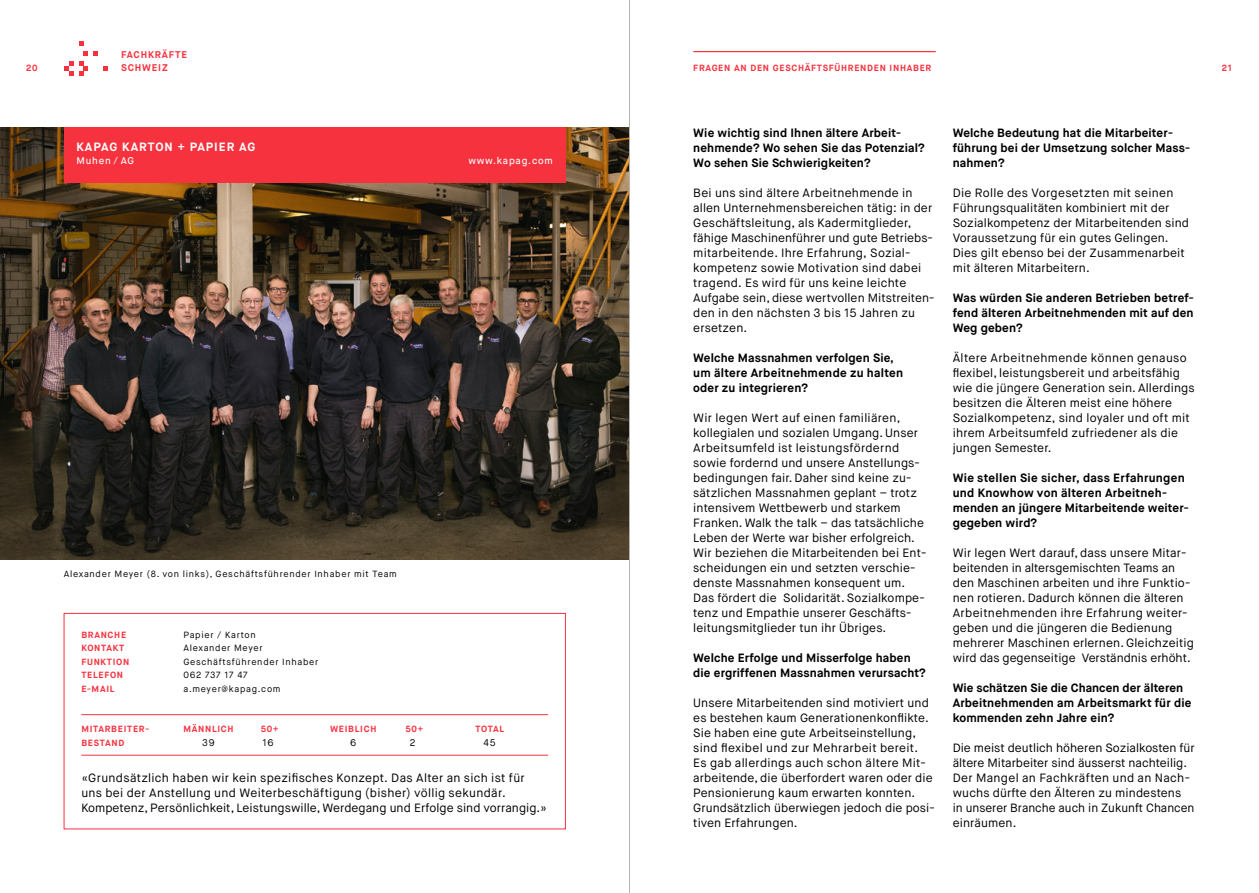
<style>
.page{position:relative;width:1259px;height:893px;background:#fff}
.page>*{position:absolute;margin:0;border:0;box-sizing:border-box;transform-origin:0 0}
.t1{font:12px/15px "Maison Neue";letter-spacing:.01em;color:#000}
.t2{font:700 12px/15px "Maison Neue";letter-spacing:.01em;color:#000}
.t3{font:700 12px "Maison Neue";letter-spacing:.08em;color:#fff}
.t4{font:500 9.75px "Maison Neue";letter-spacing:.08em;color:#fff}
.t5{font:700 9.75px "Maison Neue";letter-spacing:.08em;color:#f7323f}
.t6{font:9.75px "Maison Neue";color:#000}
.t7{font:9px "Maison Neue";letter-spacing:.08em;color:#000}
.t8{font:700 9px "Maison Neue";letter-spacing:.08em;color:#f7323f}
</style>
<div class="page">
<svg style="left:64px;top:61px;width:9px;height:15px"></svg>
<svg style="left:79px;top:41px;width:29px;height:35px"></svg>
<img style="left:0;top:128px;width:629px;height:432px">
<div style="left:64px;top:128px;width:502px;height:55px;background:#f7323f"></div>
<hr style="left:81px;top:714px;width:467px;height:1px;background:#f7323f">
<hr style="left:81px;top:755px;width:467px;height:1px;background:#f7323f">
<div style="left:64px;top:613px;width:502px;height:216px;border:1px solid #f7323f"></div>
<hr style="left:693px;top:51px;width:242px;height:1px;background:#f7323f">
<hr style="left:629px;top:0;width:1px;height:893px;background:#b3b2b2">
<p class="t5" style="left:121px;top:48px;width:67px">FACHKRÄFTE</p>
<p class="t8" style="left:693px;top:62px;width:240px">FRAGEN AN DEN GESCHÄFTSFÜHRENDEN INHABER</p>
<p class="t8" style="left:26px;top:62px;width:13px">20</p>
<p class="t5" style="left:121px;top:61px;width:48px">SCHWEIZ</p>
<p class="t8" style="left:1222px;top:62px;width:12px">21</p>
<p class="t3" style="left:77px;top:139px;width:180px">KAPAG KARTON + PAPIER AG</p>
<p class="t4" style="left:77px;top:155px;width:59px">Muhen / AG</p>
<p class="t4" style="left:468px;top:155px;width:86px">www.kapag.com</p>
<p class="t7" style="left:64px;top:568px;width:335px">Alexander Meyer (8. von links), Geschäftsführender Inhaber mit Team</p>
<p class="t8" style="left:81px;top:629px;width:46px">BRANCHE</p>
<p class="t7" style="left:183px;top:629px;width:74px">Papier / Karton</p>
<p class="t8" style="left:81px;top:642px;width:44px">KONTAKT</p>
<p class="t7" style="left:183px;top:642px;width:81px">Alexander Meyer</p>
<p class="t8" style="left:81px;top:656px;width:50px">FUNKTION</p>
<p class="t7" style="left:183px;top:656px;width:136px">Geschäftsführender Inhaber</p>
<p class="t8" style="left:81px;top:669px;width:43px">TELEFON</p>
<p class="t7" style="left:183px;top:669px;width:66px">062 737 17 47</p>
<p class="t8" style="left:81px;top:683px;width:35px">E-MAIL</p>
<p class="t7" style="left:183px;top:683px;width:99px">a.meyer@kapag.com</p>
<p class="t8" style="left:81px;top:723px;width:69px">MITARBEITER-</p>
<p class="t8" style="left:183px;top:723px;width:52px">MÄNNLICH</p>
<p class="t8" style="left:261px;top:723px;width:19px">50+</p>
<p class="t8" style="left:330px;top:723px;width:48px">WEIBLICH</p>
<p class="t8" style="left:405px;top:723px;width:19px">50+</p>
<p class="t8" style="left:475px;top:723px;width:30px">TOTAL</p>
<p class="t8" style="left:81px;top:737px;width:44px">BESTAND</p>
<p class="t6" style="left:202px;top:736px;width:14px">39</p>
<p class="t6" style="left:262px;top:736px;width:13px">16</p>
<p class="t6" style="left:350px;top:736px;width:8px">6</p>
<p class="t6" style="left:410px;top:736px;width:7px">2</p>
<p class="t6" style="left:483px;top:736px;width:14px">45</p>
<p class="t1" style="left:81px;top:770px;width:467px">«Grundsätzlich haben wir kein spezifisches Konzept. Das Alter an sich ist für uns bei der Anstellung und Weiterbeschäftigung (bisher) völlig sekundär.<br>Kompetenz, Persönlichkeit, Leistungswille, Werdegang und Erfolge sind vorrangig.»</p>
<p class="t2" style="left:693px;top:125px;width:233px">Wie wichtig sind Ihnen ältere Arbeit&shy;nehmende? Wo sehen Sie das Potenzial?<br>Wo sehen Sie Schwierigkeiten?</p>
<p class="t1" style="left:693px;top:185px;width:241px">Bei uns sind ältere Arbeitnehmende in allen Unternehmensbereichen tätig: in der Geschäftsleitung, als Kadermitglieder, fähige Maschinenführer und gute Betriebs&shy;mitarbeitende. Ihre Erfahrung, Sozial&shy;kompetenz sowie Motivation sind dabei tragend. Es wird für uns keine leichte Aufgabe sein, diese wertvollen Mitstreiten&shy;den in den nächsten 3 bis 15 Jahren zu ersetzen.</p>
<p class="t2" style="left:693px;top:350px;width:211px">Welche Massnahmen verfolgen Sie, um ältere Arbeitnehmende zu halten oder zu integrieren?</p>
<p class="t1" style="left:693px;top:410px;width:235px">Wir legen Wert auf einen familiären, kollegialen und sozialen Umgang. Unser Arbeitsumfeld ist leistungsfördernd sowie fordernd und unsere Anstellungs&shy;bedingungen fair. Daher sind keine zu&shy;sätzlichen Massnahmen geplant – trotz intensivem Wettbewerb und starkem Franken. Walk the talk – das tatsächliche Leben der Werte war bisher erfolgreich.<br>Wir beziehen die Mitarbeitenden bei Ent&shy;scheidungen ein und setzten verschie&shy;denste Massnahmen konsequent um.<br>Das fördert die Solidarität. Sozialkompe&shy;tenz und Empathie unserer Geschäfts&shy;leitungsmitglieder tun ihr Übriges.</p>
<p class="t2" style="left:693px;top:650px;width:234px">Welche Erfolge und Misserfolge haben die ergriffenen Massnahmen verursacht?</p>
<p class="t1" style="left:693px;top:695px;width:243px">Unsere Mitarbeitenden sind motiviert und es bestehen kaum Generationenkonflikte.<br>Sie haben eine gute Arbeitseinstellung, sind flexibel und zur Mehrarbeit bereit.<br>Es gab allerdings auch schon ältere Mit&shy;arbeitende, die überfordert waren oder die Pensionierung kaum erwarten konnten.<br>Grundsätzlich überwiegen jedoch die posi&shy;tiven Erfahrungen.</p>
<p class="t2" style="left:952px;top:125px;width:239px">Welche Bedeutung hat die Mitarbeiter&shy;führung bei der Umsetzung solcher Mass&shy;nahmen?</p>
<p class="t1" style="left:952px;top:185px;width:238px">Die Rolle des Vorgesetzten mit seinen Führungsqualitäten kombiniert mit der Sozialkompetenz der Mitarbeitenden sind Voraussetzung für ein gutes Gelingen.<br>Dies gilt ebenso bei der Zusammenarbeit mit älteren Mitarbeitern.</p>
<p class="t2" style="left:952px;top:290px;width:242px;text-align:justify">Was würden Sie anderen Betrieben betref&shy;fend älteren Arbeitnehmenden mit auf den Weg geben?</p>
<p class="t1" style="left:952px;top:350px;width:243px">Ältere Arbeitnehmende können genauso flexibel, leistungsbereit und arbeitsfähig wie die jüngere Generation sein. Allerdings besitzen die Älteren meist eine höhere Sozialkompetenz, sind loyaler und oft mit ihrem Arbeitsumfeld zufriedener als die jungen Semester.</p>
<p class="t2" style="left:952px;top:470px;width:238px">Wie stellen Sie sicher, dass Erfahrungen und Knowhow von älteren Arbeitneh&shy;menden an jüngere Mitarbeitende weiter&shy;gegeben wird?</p>
<p class="t1" style="left:952px;top:545px;width:243px">Wir legen Wert darauf, dass unsere Mitar&shy;beitenden in altersgemischten Teams an den Maschinen arbeiten und ihre Funktio&shy;nen rotieren. Dadurch können die älteren Arbeitnehmenden ihre Erfahrung weiter&shy;geben und die jüngeren die Bedienung mehrerer Maschinen erlernen. Gleichzeitig wird das gegenseitige Verständnis erhöht.</p>
<p class="t2" style="left:952px;top:680px;width:240px">Wie schätzen Sie die Chancen der älteren<br>Arbeitnehmenden am Arbeitsmarkt für die kommenden zehn Jahre ein?</p>
<p class="t1" style="left:952px;top:740px;width:243px">Die meist deutlich höheren Sozialkosten für ältere Mitarbeiter sind äusserst nachteilig.<br>Der Mangel an Fachkräften und an Nach&shy;wuchs dürfte den Älteren zu mindestens<br>in unserer Branche auch in Zukunft Chancen einräumen.</p>
</div>
